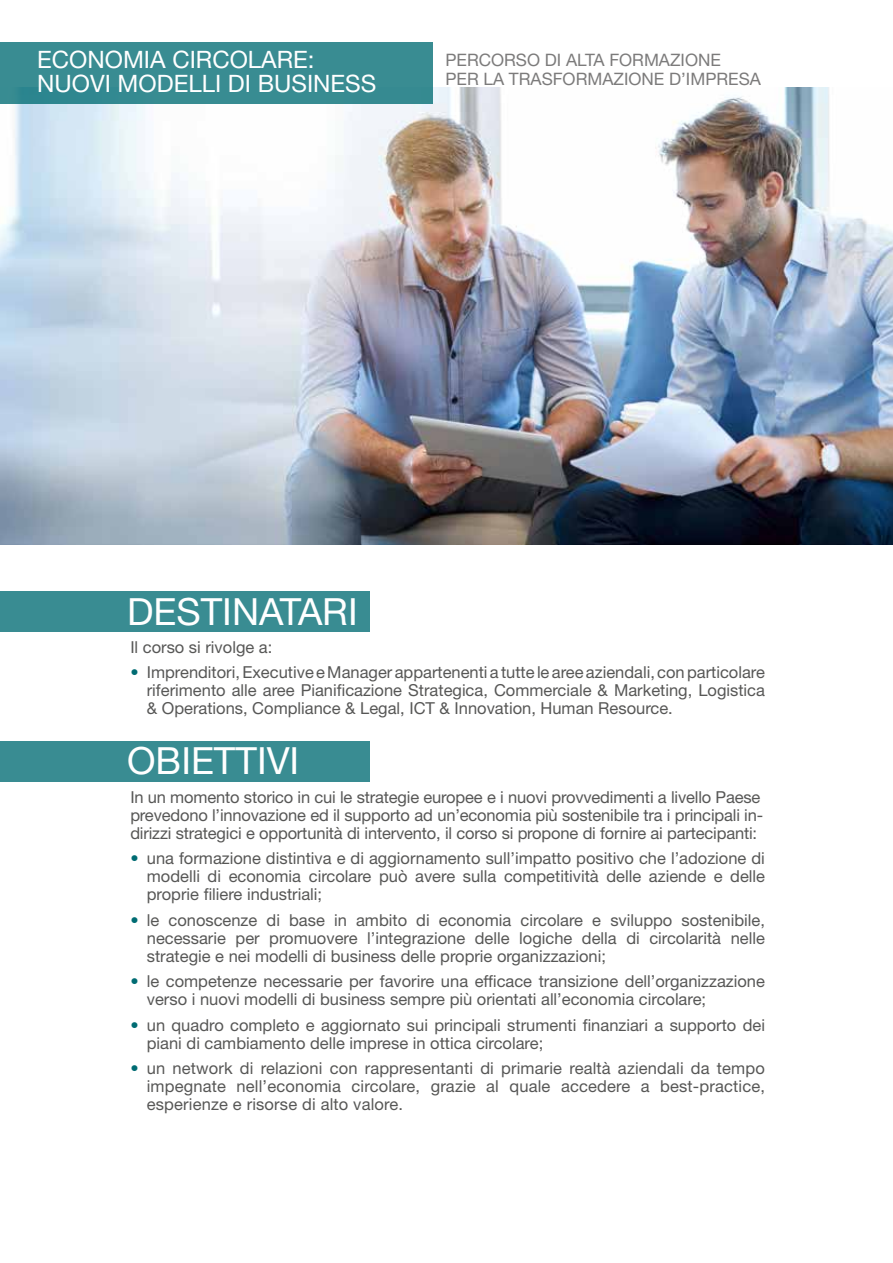
<style>
.page{position:relative;width:893px;height:1263px;background:#fff}
.page>*{position:absolute;margin:0;border:0;box-sizing:border-box;transform-origin:0 0}
.t1{font:37.5px "Helvetica Neue LT Std";color:#fff}
.t2{font:24px/24px "Helvetica Neue LT Std";color:#fff}
.t3{font:17.1px/18.1px "Helvetica Neue LT Std";color:#7c7b7b}
.t4{font:16.5px/18px "Helvetica Neue LT Std";color:#575756;text-align:justify}
.s1{color:#006c73}
</style>
<div class="page">
<img style="left:0;top:88px;width:893px;height:456px">
<div style="left:0;top:741px;width:370px;height:40px;background:#398c92"></div>
<div style="left:0;top:591px;width:370px;height:40px;background:#398c92"></div>
<div style="left:0;top:43px;width:433px;height:61px;background:#398c92"></div>
<h2 class="t2" style="left:37px;top:47px;width:341px">ECONOMIA CIRCOLARE:<br>NUOVI MODELLI DI BUSINESS</h2>
<p class="t3" style="left:445px;top:51px;width:317px">PERCORSO DI ALTA FORMAZIONE<br>PER LA TRASFORMAZIONE D’IMPRESA</p>
<h1 class="t1" style="left:127px;top:590px;width:232px">DESTINATARI</h1>
<p class="t4" style="left:130px;top:638px;width:144px">Il corso si rivolge a:</p>
<p class="t4" style="left:147px;top:663px;width:620px;text-indent:-16px"><span class="s1">•</span> Imprenditori, Executive e Manager appartenenti a tutte le aree aziendali, con particolare riferimento alle aree Pianificazione Strategica, Commerciale &amp; Marketing, Logistica &amp; Operations, Compliance &amp; Legal, ICT &amp; Innovation, Human Resource.</p>
<h1 class="t1" style="left:127px;top:739px;width:174px">OBIETTIVI</h1>
<p class="t4" style="left:130px;top:788px;width:634px;text-align:left">In un momento storico in cui le strategie europee e i nuovi provvedimenti a livello Paese prevedono l’innovazione ed il supporto ad un’economia più sostenibile tra i principali in&shy;dirizzi strategici e opportunità di intervento, il corso si propone di fornire ai partecipanti:</p>
<p class="t4" style="left:147px;top:849px;width:620px;text-indent:-16px"><span class="s1">•</span> una formazione distintiva e di aggiornamento sull’impatto positivo che l’adozione di modelli di economia circolare può avere sulla competitività delle aziende e delle proprie filiere industriali;</p>
<p class="t4" style="left:147px;top:911px;width:620px;text-indent:-16px"><span class="s1">•</span> le conoscenze di base in ambito di economia circolare e sviluppo sostenibile, necessarie per promuovere l’integrazione delle logiche della di circolarità nelle strategie e nei modelli di business delle proprie organizzazioni;</p>
<p class="t4" style="left:147px;top:972px;width:620px;text-indent:-16px"><span class="s1">•</span> le competenze necessarie per favorire una efficace transizione dell’organizzazione verso i nuovi modelli di business sempre più orientati all’economia circolare;</p>
<p class="t4" style="left:147px;top:1016px;width:620px;text-indent:-16px"><span class="s1">•</span> un quadro completo e aggiornato sui principali strumenti finanziari a supporto dei piani di cambiamento delle imprese in ottica circolare;</p>
<p class="t4" style="left:147px;top:1059px;width:620px;text-indent:-16px"><span class="s1">•</span> un network di relazioni con rappresentanti di primarie realtà aziendali da tempo impegnate nell’economia circolare, grazie al quale accedere a best-practice, esperienze e risorse di alto valore.</p>
</div>
